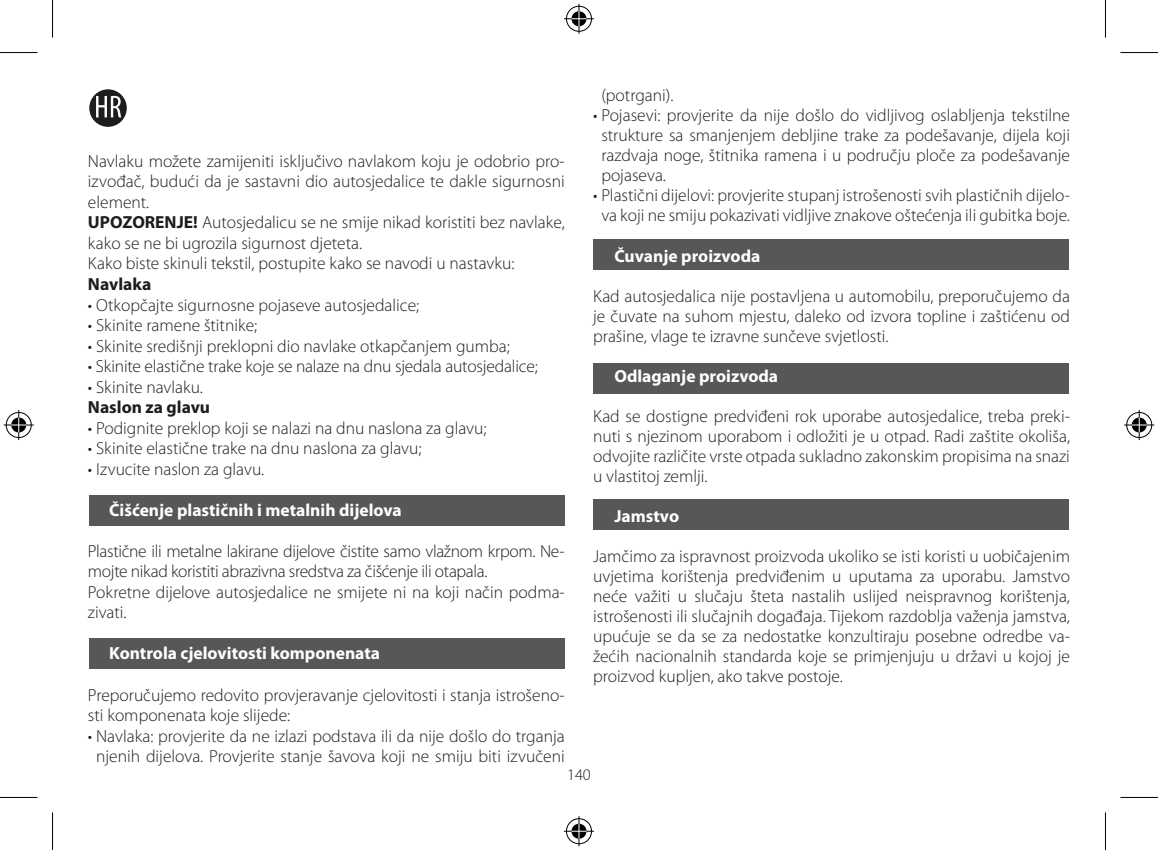
<style>
.page{position:relative;width:1158px;height:850px;background:#fff}
.page>*{position:absolute;margin:0;border:0;box-sizing:border-box;transform-origin:0 0}
.t1{font:300 17.5px/20px "Myriad Pro";color:#1d1d1b;text-align:justify}
.t2{font:300 17.5px/20.5px "Myriad Pro";letter-spacing:-.02em;color:#1d1d1b}
.t3{font:700 17.5px "Myriad Pro";color:#fff}
.t4{font:700 17.5px "Myriad Pro";color:#1d1d1b}
.t5{font:300 16.25px "Myriad Pro";color:#1d1d1b}
.s1{font-weight:700}
</style>
<div class="page">
<div style="left:89px;top:495px;width:476px;height:30px;background:#575756"></div>
<div style="left:593px;top:239px;width:475px;height:30px;background:#575756"></div>
<div style="left:89px;top:637px;width:476px;height:31px;background:#575756"></div>
<div style="left:593px;top:363px;width:475px;height:30px;background:#575756"></div>
<div style="left:593px;top:499px;width:475px;height:30px;background:#575756"></div>
<div style="left:89px;top:89px;width:38px;height:38px;background:#1d1d1b;border-radius:50%"></div>
<svg style="left:96px;top:96px;width:25px;height:21px"></svg>
<hr style="left:0;top:52px;width:38px;height:1px;background:#000">
<hr style="left:1120px;top:52px;width:37px;height:1px;background:#000">
<hr style="left:0;top:796px;width:38px;height:1px;background:#000">
<hr style="left:1120px;top:796px;width:37px;height:1px;background:#000">
<hr style="left:52px;top:0;width:1px;height:38px;background:#000">
<hr style="left:52px;top:812px;width:1px;height:37px;background:#000">
<hr style="left:1104px;top:0;width:1px;height:38px;background:#000">
<hr style="left:1104px;top:812px;width:1px;height:37px;background:#000">
<div style="left:565px;top:5px;width:28px;height:28px;border:3px solid #fff;border-radius:50%"></div>
<hr style="left:564px;top:17px;width:30px;height:3px;background:#fff">
<hr style="left:577px;top:4px;width:3px;height:30px;background:#fff">
<div style="left:570px;top:10px;width:18px;height:18px;border:3px solid #fff;border-radius:50%"></div>
<div style="left:566px;top:6px;width:25px;height:26px;border:1px solid #000;border-radius:50%"></div>
<hr style="left:564px;top:18px;width:30px;height:1px;background:#000">
<hr style="left:578px;top:4px;width:1px;height:30px;background:#000">
<svg style="left:571px;top:11px;width:15px;height:15px"></svg>
<div style="left:565px;top:816px;width:28px;height:28px;border:3px solid #fff;border-radius:50%"></div>
<hr style="left:564px;top:829px;width:30px;height:3px;background:#fff">
<hr style="left:577px;top:815px;width:3px;height:30px;background:#fff">
<div style="left:570px;top:821px;width:18px;height:18px;border:3px solid #fff;border-radius:50%"></div>
<div style="left:566px;top:818px;width:25px;height:25px;border:1px solid #000;border-radius:50%"></div>
<hr style="left:564px;top:830px;width:30px;height:1px;background:#000">
<hr style="left:578px;top:815px;width:1px;height:30px;background:#000">
<svg style="left:571px;top:823px;width:15px;height:15px"></svg>
<div style="left:5px;top:410px;width:28px;height:29px;border:3px solid #fff;border-radius:50%"></div>
<hr style="left:4px;top:423px;width:30px;height:3px;background:#fff">
<hr style="left:17px;top:410px;width:3px;height:30px;background:#fff">
<div style="left:10px;top:415px;width:18px;height:19px;border:3px solid #fff;border-radius:50%"></div>
<div style="left:6px;top:412px;width:26px;height:25px;border:1px solid #000;border-radius:50%"></div>
<hr style="left:4px;top:424px;width:30px;height:1px;background:#000">
<hr style="left:18px;top:410px;width:1px;height:30px;background:#000">
<svg style="left:11px;top:417px;width:15px;height:15px"></svg>
<div style="left:1125px;top:410px;width:28px;height:29px;border:3px solid #fff;border-radius:50%"></div>
<hr style="left:1124px;top:423px;width:30px;height:3px;background:#fff">
<hr style="left:1137px;top:410px;width:3px;height:30px;background:#fff">
<div style="left:1130px;top:415px;width:18px;height:19px;border:3px solid #fff;border-radius:50%"></div>
<div style="left:1126px;top:412px;width:25px;height:25px;border:1px solid #000;border-radius:50%"></div>
<hr style="left:1124px;top:424px;width:30px;height:1px;background:#000">
<hr style="left:1138px;top:410px;width:1px;height:30px;background:#000">
<svg style="left:1131px;top:417px;width:15px;height:15px"></svg>
<p class="t1" style="left:88px;top:150px;width:478px;text-align:left">Navlaku možete zamijeniti isključivo navlakom koju je odobrio pro&shy;izvođač, budući da je sastavni dio autosjedalice te dakle sigurnosni element.<br><span class="s1">UPOZORENJE!</span> Autosjedalicu se ne smije nikad koristiti bez navlake, kako se ne bi ugrozila sigurnost djeteta.<br>Kako biste skinuli tekstil, postupite kako se navodi u nastavku:</p>
<p class="t4" style="left:88px;top:272px;width:65px">Navlaka</p>
<p class="t1" style="left:88px;top:294px;width:333px">• Otkopčajte sigurnosne pojaseve autosjedalice;</p>
<p class="t1" style="left:88px;top:315px;width:171px">• Skinite ramene štitnike;</p>
<p class="t1" style="left:88px;top:335px;width:423px">• Skinite središnji preklopni dio navlake otkapčanjem gumba;</p>
<p class="t1" style="left:88px;top:356px;width:451px">• Skinite elastične trake koje se nalaze na dnu sjedala autosjedalice;</p>
<p class="t1" style="left:88px;top:376px;width:116px">• Skinite navlaku.</p>
<p class="t4" style="left:88px;top:395px;width:124px">Naslon za glavu</p>
<p class="t1" style="left:88px;top:417px;width:400px">• Podignite preklop koji se nalazi na dnu naslona za glavu;</p>
<p class="t1" style="left:88px;top:438px;width:335px">• Skinite elastične trake na dnu naslona za glavu;</p>
<p class="t1" style="left:88px;top:458px;width:178px">• Izvucite naslon za glavu.</p>
<p class="t3" style="left:109px;top:498px;width:294px">Čišćenje plastičnih i metalnih dijelova</p>
<p class="t2" style="left:88px;top:540px;width:478px">Plastične ili metalne lakirane dijelove čistite samo vlažnom krpom. Ne&shy;mojte nikad koristiti abrazivna sredstva za čišćenje ili otapala.<br>Pokretne dijelove autosjedalice ne smijete ni na koji način podma&shy;zivati.</p>
<p class="t3" style="left:109px;top:641px;width:272px">Kontrola cjelovitosti komponenata</p>
<p class="t1" style="left:88px;top:684px;width:478px">Preporučujemo redovito provjeravanje cjelovitosti i stanja istrošeno&shy;sti komponenata koje slijede:</p>
<p class="t1" style="left:88px;top:725px;width:478px;text-align:center">• Navlaka: provjerite da ne izlazi podstava ili da nije došlo do trganja njenih dijelova. Provjerite stanje šavova koji ne smiju biti izvučeni</p>
<p class="t1" style="left:601px;top:85px;width:74px">(potrgani).</p>
<p class="t1" style="left:601px;top:105px;width:470px;text-indent:-8px">• Pojasevi: provjerite da nije došlo do vidljivog oslabljenja tekstilne strukture sa smanjenjem debljine trake za podešavanje, dijela koji razdvaja noge, štitnika ramena i u području ploče za podešavanje pojaseva.</p>
<p class="t1" style="left:593px;top:185px;width:478px;text-align:center">• Plastični dijelovi: provjerite stupanj istrošenosti svih plastičnih dijelo&shy;va koji ne smiju pokazivati vidljive znakove oštećenja ili gubitka boje.</p>
<p class="t3" style="left:614px;top:244px;width:147px">Čuvanje proizvoda</p>
<p class="t1" style="left:593px;top:285px;width:478px">Kad autosjedalica nije postavljena u automobilu, preporučujemo da je čuvate na suhom mjestu, daleko od izvora topline i zaštićenu od prašine, vlage te izravne sunčeve svjetlosti.</p>
<p class="t3" style="left:614px;top:364px;width:165px">Odlaganje proizvoda</p>
<p class="t1" style="left:593px;top:405px;width:478px">Kad se dostigne predviđeni rok uporabe autosjedalice, treba preki&shy;nuti s njezinom uporabom i odložiti je u otpad. Radi zaštite okoliša, odvojite različite vrste otpada sukladno zakonskim propisima na snazi u vlastitoj zemlji.</p>
<p class="t3" style="left:614px;top:504px;width:66px">Jamstvo</p>
<p class="t1" style="left:593px;top:545px;width:478px">Jamčimo za ispravnost proizvoda ukoliko se isti koristi u uobičajenim uvjetima korištenja predviđenim u uputama za uporabu. Jamstvo neće važiti u slučaju šteta nastalih uslijed neispravnog korištenja, istrošenosti ili slučajnih događaja. Tijekom razdoblja važenja jamstva, upućuje se da se za nedostatke konzultiraju posebne odredbe va&shy;žećih nacionalnih standarda koje se primjenjuju u državi u kojoj je proizvod kupljen, ako takve postoje.</p>
<p class="t5" style="left:567px;top:764px;width:25px">140</p>
</div>
